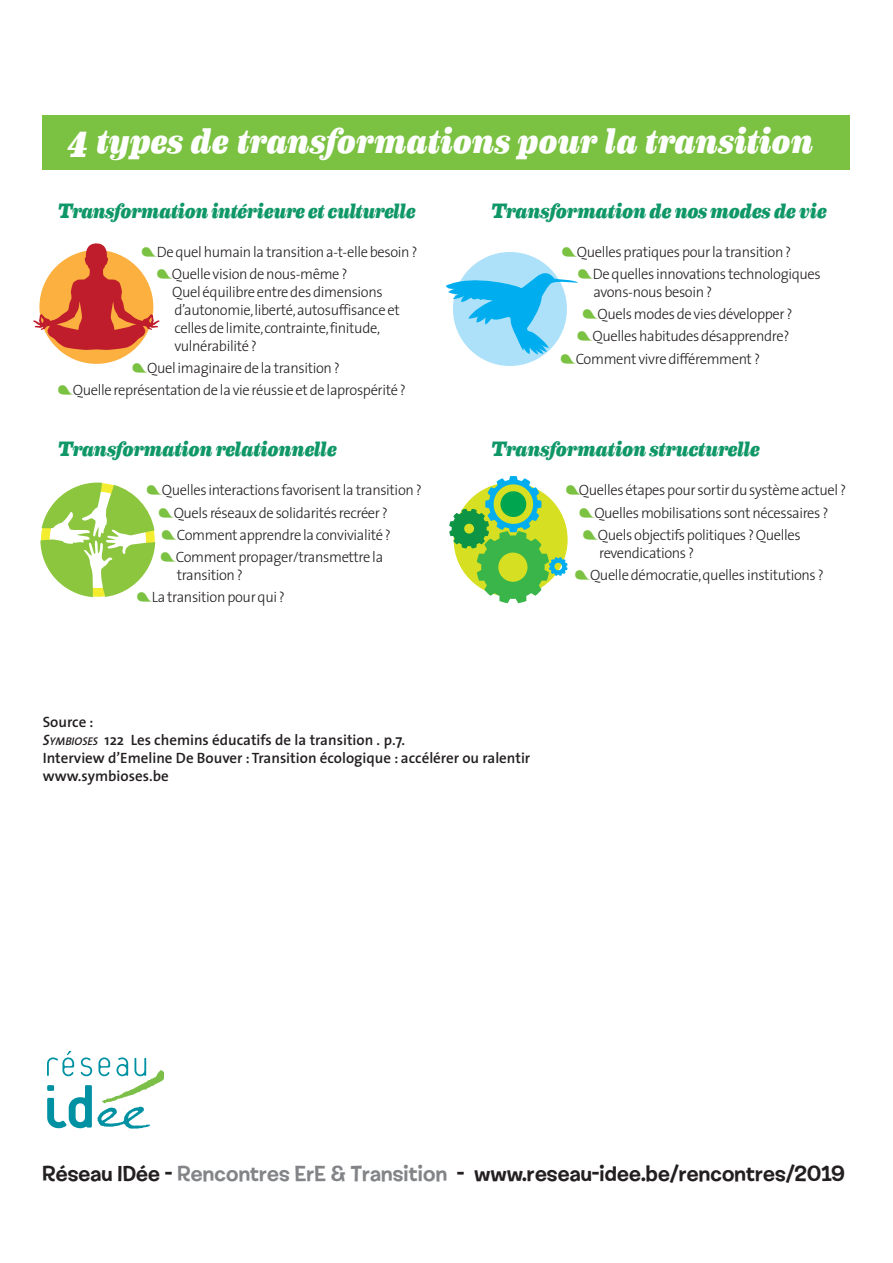
<style>
.page{position:relative;width:893px;height:1263px;background:#fff}
.page>*{position:absolute;margin:0;border:0;box-sizing:border-box;transform-origin:0 0}
.t1{font:italic 800 36px "Eames Century Modern";letter-spacing:-.005em;color:#fff}
.t2{font:21.75px "Shag Lounge";letter-spacing:.01em;color:#231f20}
.t3{font:italic 800 21px "Eames Century Modern";letter-spacing:-.02em;color:#0f9768}
.t4{font:300 15px/22.2px "The Sans";letter-spacing:-.025em;color:#231f20}
.t5{font:600 15px/18px "The Sans";color:#231f20}
.s1{color:#fff}
.s2{font-family:"The Sans Semi Bold Caps";font-weight:400;font-style:italic}
.s3{font-family:"The Sans Semi Bold Caps";font-weight:400;font-style:italic;font-size:11.25px}
.s4{color:#828487}
</style>
<div class="page">
<div style="left:43px;top:115px;width:807px;height:55px;background:#7bc142"></div>
<svg style="left:47px;top:1052px;width:117px;height:76px"></svg>
<svg style="left:33px;top:243px;width:127px;height:121px"></svg>
<svg style="left:446px;top:252px;width:132px;height:114px"></svg>
<svg style="left:40px;top:482px;width:116px;height:116px"></svg>
<svg style="left:449px;top:476px;width:119px;height:127px"></svg>
<h1 class="t1" style="left:68px;top:128px;width:747px">4 types de transformations pour la transition</h1>
<h3 class="t3" style="left:58px;top:203px;width:360px">Transformationintérieure et culturelle</h3>
<p class="t4" style="left:172px;top:242px;width:247px;text-indent:-15px">Dequelhumainla transitiona-t-ellebesoin?<br>Quellevisiondenous-même?</p>
<p class="t4" style="left:172px;top:284px;width:229px;line-height:18px">Queléquilibreentredesdimensions d’autonomie,liberté,autosuffisanceet cellesdelimite,contrainte,finitude, vulnérabilité?</p>
<p class="t4" style="left:73px;top:359px;width:335px;text-align:center">Quelimaginairedela transition?<br>Quellereprésentationdelavieréussieet delaprospérité?</p>
<h3 class="t3" style="left:58px;top:442px;width:281px">Transformation relationnelle</h3>
<p class="t4" style="left:174px;top:481px;width:250px;text-indent:-12px">Quelles interactions favorisent la transition?<br>Quels réseauxdesolidarités recréer ?<br>Comment apprendrelaconvivialité?<br>Comment propager/transmettrela</p>
<p class="t4" style="left:152px;top:565px;width:135px;text-indent:25px">transition?<br>La transitionpourqui ?</p>
<h3 class="t3" style="left:491px;top:203px;width:337px">Transformationdenosmodesde vie</h3>
<p class="t4" style="left:593px;top:242px;width:229px;text-indent:-16px">Quellespratiquespourla transition?<br>Dequelles innovations technologiques</p>
<p class="t4" style="left:582px;top:282px;width:131px"><span class="s1">a</span> avons-nousbesoin?</p>
<p class="t4" style="left:598px;top:305px;width:196px">Quelsmodesdeviesdévelopper ?</p>
<p class="t4" style="left:592px;top:327px;width:198px">Quelleshabitudesdésapprendre?</p>
<p class="t4" style="left:576px;top:349px;width:186px">Comment vivredifféremment ?</p>
<h3 class="t3" style="left:491px;top:442px;width:270px">Transformation structurelle</h3>
<p class="t4" style="left:594px;top:481px;width:253px;text-indent:-16px">Quellesétapespour sortirdusystèmeactuel ?<br>Quellesmobilisations sont nécessaires ?<br>Quelsobjectifspolitiques ?Quelles</p>
<p class="t4" style="left:590px;top:543px;width:235px;text-indent:9px">revendications ?<br>Quelledémocratie,quelles institutions ?</p>
<p class="t5" style="left:43px;top:714px;width:489px">Source :<br><span class="s2">S</span><span class="s3">YMBIOSES</span> 122 Les chemins éducatifs de la transition . p.7.<br>Interview d’Emeline De Bouver : Transition écologique : accélérer ou ralentir www.symbioses.be</p>
<h2 class="t2" style="left:43px;top:1161px;width:804px">Réseau IDée - <span class="s4">Rencontres ErE &amp; Transition</span> - www.reseau-idee.be/rencontres/2019</h2>
</div>
